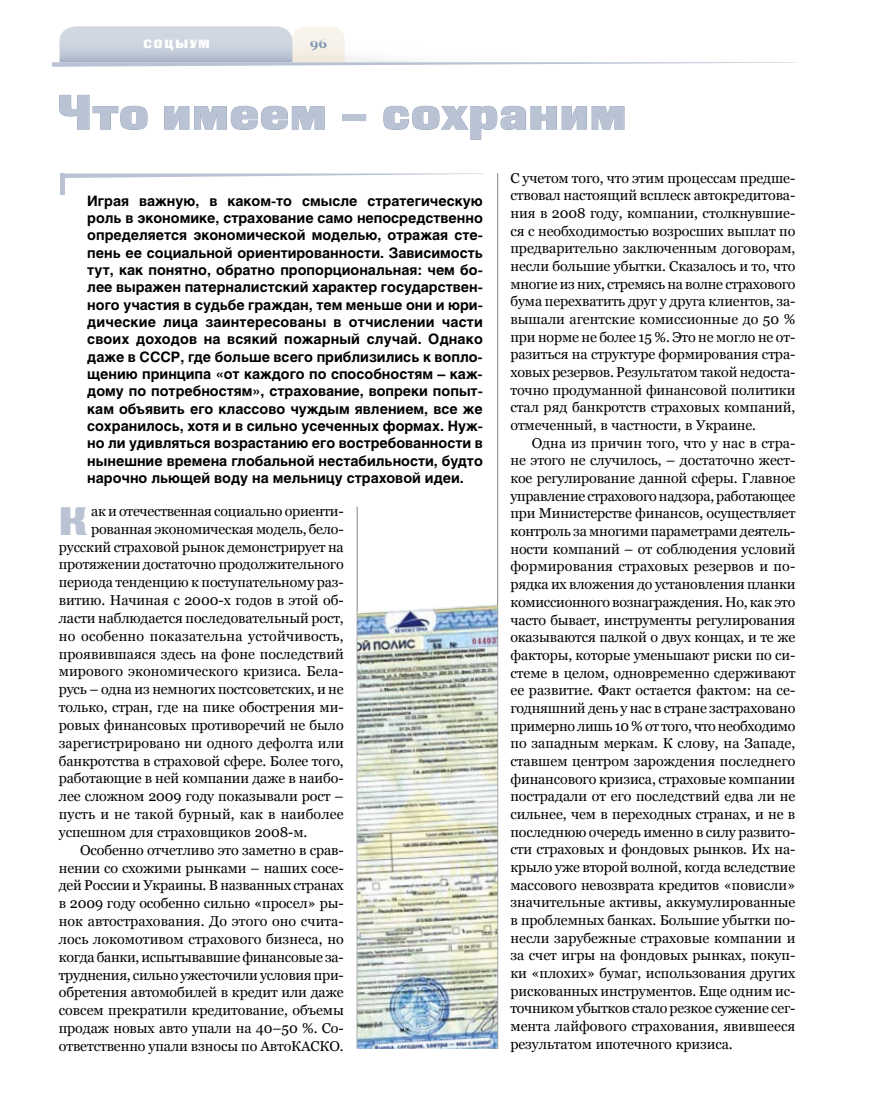
<style>
.page{position:relative;width:872px;height:1106px;background:#fff}
.page>*{position:absolute;margin:0;border:0;box-sizing:border-box;transform-origin:0 0}
.t1{font:48.3px "Black Grotesk C";letter-spacing:.025em;color:#b9c3d3}
.t2{font:39.75px "Black Grotesk C";color:#b9c3d3}
.t3{font:14.25px/17.7px "Georgia";letter-spacing:-.005em;color:#000;text-align:justify}
.t4{font:700 14.25px/17.4px "Helios";color:#000;text-align:justify}
.t5{font:14.25px "Georgia";letter-spacing:.015em;color:#000}
.t6{font:700 13.5px "Georgia";color:#8095af}
.t7{font:12px "Black Grotesk C";letter-spacing:.15em;color:#fff}
</style>
<div class="page">
<svg style="left:52px;top:26px;width:743px;height:41px"></svg>
<hr style="left:357px;top:506px;width:1px;height:542px;background:#818084">
<hr style="left:497px;top:173px;width:1px;height:875px;background:#818084">
<svg style="left:65px;top:173px;width:419px;height:5px"></svg>
<svg style="left:59px;top:95px;width:89px;height:35px"></svg>
<svg style="left:164px;top:105px;width:161px;height:25px"></svg>
<svg style="left:383px;top:105px;width:242px;height:35px"></svg>
<div style="left:60px;top:173px;width:5px;height:22px;background:#b9c3d3"></div>
<img style="left:357px;top:604px;width:140px;height:444px">
<p class="t7" style="left:144px;top:36px;width:68px">соцыум</p>
<p class="t6" style="left:309px;top:35px;width:19px">96</p>
<h1 class="t1" style="left:58px;top:84px;width:570px">Что имеем – сохраним</h1>
<p class="t4" style="left:87px;top:192px;width:397px">Играя важную, в каком-то смысле стратегическую роль в экономике, страхование само непосредственно определяется экономической моделью, отражая сте&shy;пень ее социальной ориентированности. Зависимость тут, как понятно, обратно пропорциональная: чем бо&shy;лее выражен патерналистский характер государствен&shy;ного участия в судьбе граждан, тем меньше они и юри&shy;дические лица заинтересованы в отчислении части своих доходов на всякий пожарный случай. Однако даже в СССР, где больше всего приблизились к вопло&shy;щению принципа «от каждого по способностям – каж&shy;дому по потребностям», страхование, вопреки попыт&shy;кам объявить его классово чуждым явлением, все же сохранилось, хотя и в сильно усеченных формах. Нуж&shy;но ли удивляться возрастанию его востребованности в нынешние времена глобальной нестабильности, будто нарочно льющей воду на мельницу страховой идеи.</p>
<h2 class="t2" style="left:59px;top:498px;width:30px">К</h2>
<p class="t3" style="left:91px;top:502px;width:254px">ак и отечественная социально ориенти-</p>
<p class="t3" style="left:91px;top:520px;width:254px">рованная экономическая модель, бело-</p>
<p class="t3" style="left:59px;top:538px;width:286px">русский страховой рынок демонстрирует на</p>
<p class="t3" style="left:59px;top:555px;width:286px">протяжении достаточно продолжительного</p>
<p class="t3" style="left:59px;top:573px;width:286px">периода тенденцию к поступательному раз-</p>
<p class="t3" style="left:59px;top:591px;width:286px">витию. Начиная с 2000-х годов в этой об-</p>
<p class="t3" style="left:59px;top:609px;width:286px">ласти наблюдается последовательный рост,</p>
<p class="t5" style="left:59px;top:627px;width:286px">но особенно показательна устойчивость,</p>
<p class="t3" style="left:59px;top:644px;width:286px">проявившаяся здесь на фоне последствий</p>
<p class="t3" style="left:59px;top:662px;width:286px">мирового экономического кризиса. Бела-</p>
<p class="t3" style="left:59px;top:680px;width:286px">русь – одна из немногих постсоветских, и не</p>
<p class="t3" style="left:59px;top:698px;width:286px">только, стран, где на пике обострения ми-</p>
<p class="t3" style="left:59px;top:716px;width:286px">ровых финансовых противоречий не было</p>
<p class="t3" style="left:59px;top:734px;width:286px">зарегистрировано ни одного дефолта или</p>
<p class="t3" style="left:59px;top:751px;width:286px">банкротства в страховой сфере. Более того,</p>
<p class="t3" style="left:59px;top:769px;width:286px">работающие в ней компании даже в наибо-</p>
<p class="t3" style="left:59px;top:787px;width:286px">лее сложном 2009 году показывали рост –</p>
<p class="t3" style="left:59px;top:805px;width:286px">пусть и не такой бурный, как в наиболее</p>
<p class="t3" style="left:59px;top:823px;width:250px">успешном для страховщиков 2008-м.</p>
<p class="t3" style="left:80px;top:841px;width:265px">Особенно отчетливо это заметно в срав-</p>
<p class="t3" style="left:59px;top:858px;width:286px">нении со схожими рынками – наших сосе-</p>
<p class="t3" style="left:59px;top:876px;width:286px">дей России и Украины. В названных странах</p>
<p class="t3" style="left:59px;top:894px;width:286px">в 2009 году особенно сильно «просел» ры-</p>
<p class="t3" style="left:59px;top:912px;width:286px">нок автострахования. До этого оно счита-</p>
<p class="t3" style="left:59px;top:930px;width:286px">лось локомотивом страхового бизнеса, но</p>
<p class="t3" style="left:59px;top:948px;width:286px">когда банки, испытывавшие финансовые за-</p>
<p class="t3" style="left:59px;top:965px;width:286px">труднения, сильно ужесточили условия при-</p>
<p class="t3" style="left:59px;top:983px;width:286px">обретения автомобилей в кредит или даже</p>
<p class="t3" style="left:59px;top:1001px;width:286px">совсем прекратили кредитование, объемы</p>
<p class="t3" style="left:59px;top:1019px;width:286px">продаж новых авто упали на 40–50 %. Со-</p>
<p class="t3" style="left:59px;top:1037px;width:286px">ответственно упали взносы по АвтоКАСКО.</p>
<p class="t3" style="left:510px;top:169px;width:286px">С учетом того, что этим процессам предше&shy;ствовал настоящий всплеск автокредитова&shy;ния в 2008 году, компании, столкнувшие&shy;ся с необходимостью возросших выплат по предварительно заключенным договорам, несли большие убытки. Сказалось и то, что многие из них, стремясь на волне страхового бума перехватить друг у друга клиентов, за&shy;вышали агентские комиссионные до 50 % при норме не более 15 %. Это не могло не от&shy;разиться на структуре формирования стра&shy;ховых резервов. Результатом такой недоста&shy;точно продуманной финансовой политики стал ряд банкротств страховых компаний, отмеченный, в частности, в Украине.</p>
<p class="t3" style="left:510px;top:434px;width:286px;text-indent:21px">Одна из причин того, что у нас в стра&shy;не этого не случилось, – достаточно жест&shy;кое регулирование данной сферы. Главное управление страхового надзора, работающее при Министерстве финансов, осуществляет контроль за многими параметрами деятель&shy;ности компаний – от соблюдения условий формирования страховых резервов и по&shy;рядка их вложения до установления планки комиссионного вознаграждения. Но, как это часто бывает, инструменты регулирования оказываются палкой о двух концах, и те же факторы, которые уменьшают риски по си&shy;стеме в целом, одновременно сдерживают ее развитие. Факт остается фактом: на се&shy;годняшний день у нас в стране застраховано примерно лишь 10 % от того, что необходимо по западным меркам. К слову, на Западе, ставшем центром зарождения последнего финансового кризиса, страховые компании пострадали от его последствий едва ли не сильнее, чем в переходных странах, и не в последнюю очередь именно в силу развито&shy;сти страховых и фондовых рынков. Их на&shy;крыло уже второй волной, когда вследствие массового невозврата кредитов «повисли» значительные активы, аккумулированные в проблемных банках. Большие убытки по&shy;несли зарубежные страховые компании и за счет игры на фондовых рынках, покуп&shy;ки «плохих» бумаг, использования других рискованных инструментов. Еще одним ис&shy;точником убытков стало резкое сужение сег&shy;мента лайфового страхования, явившееся результатом ипотечного кризиса.</p>
</div>
